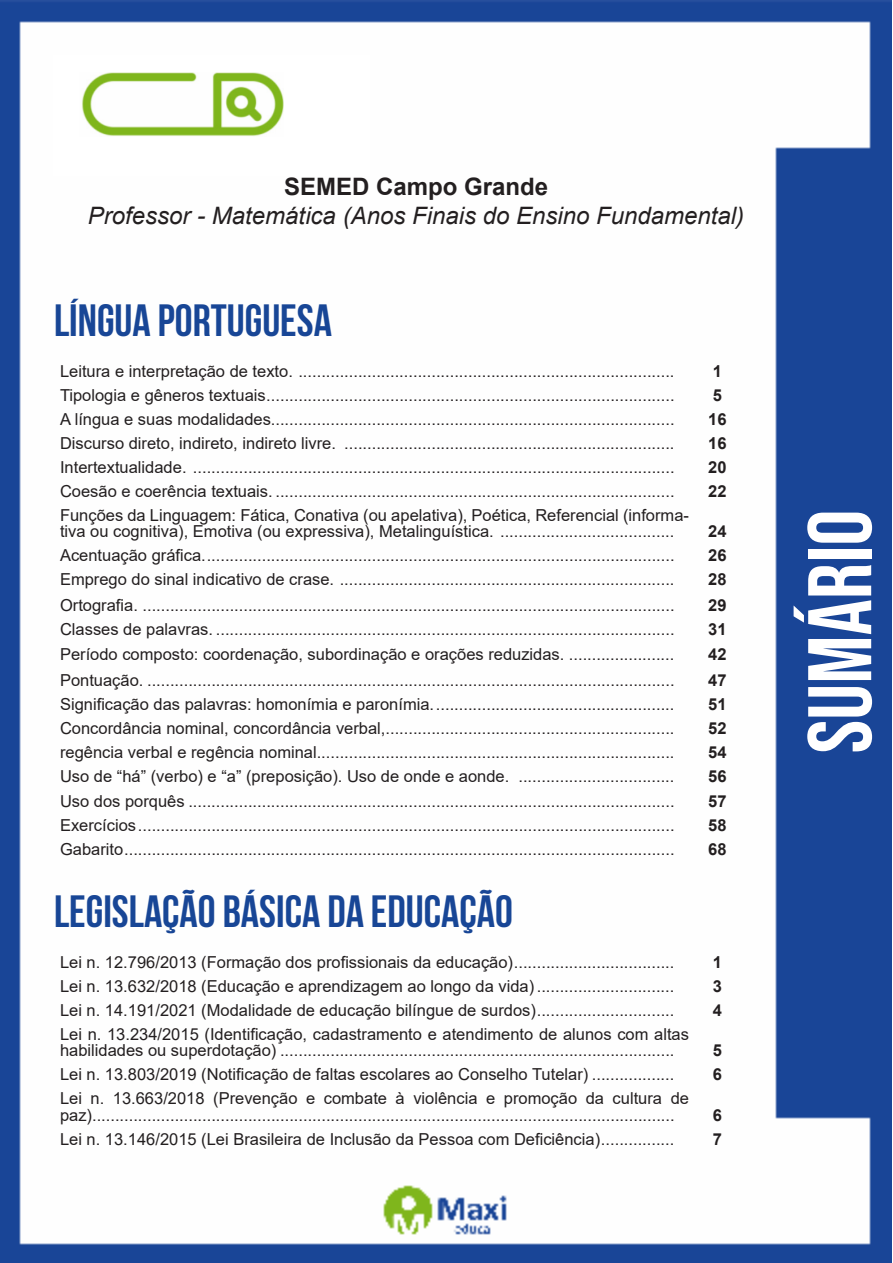
<style>
.page{position:relative;width:893px;height:1263px;background:#fff}
.page>*{position:absolute;margin:0;border:0;box-sizing:border-box;transform-origin:0 0}
.t1{font:90px "Bebas Neue";color:#fff}
.t2{font:700 45px "Bebas Neue";color:#184696}
.t3{font:italic 24px "Arial";color:#231f20}
.t4{font:700 24px "Arial";color:#231f20}
.ALTERNATIVAS{font:16.5px/16.5px "Arial";color:#231f20}
.INDICE{font:700 16.5px "Arial";color:#231f20}
</style>
<div class="page">
<img style="left:0;top:0;width:892px;height:1263px">
<div style="left:53px;top:55px;width:317px;height:121px;background:#fff"></div>
<img style="left:82px;top:72px;width:201px;height:64px">
<p class="t4" style="left:284px;top:170px;width:266px">SEMED Campo Grande</p>
<p class="t3" style="left:88px;top:200px;width:658px">Professor - Matemática (Anos Finais do Ensino Fundamental)</p>
<p class="t2" style="left:54px;top:295px;width:279px">LÍNGUA PORTUGUESA</p>
<p class="ALTERNATIVAS" style="left:60px;top:363px;width:616px">Leitura e interpretação de texto. ..................................................................................</p>
<p class="INDICE" style="left:713px;top:359px;width:11px">1</p>
<p class="ALTERNATIVAS" style="left:60px;top:387px;width:616px">Tipologia e gêneros textuais.........................................................................................</p>
<p class="INDICE" style="left:713px;top:383px;width:11px">5</p>
<p class="ALTERNATIVAS" style="left:60px;top:411px;width:616px">A língua e suas modalidades........................................................................................</p>
<p class="INDICE" style="left:708px;top:407px;width:20px">16</p>
<p class="ALTERNATIVAS" style="left:60px;top:435px;width:616px">Discurso direto, indireto, indireto livre. ........................................................................</p>
<p class="INDICE" style="left:708px;top:431px;width:20px">16</p>
<p class="ALTERNATIVAS" style="left:60px;top:459px;width:616px">Intertextualidade. .........................................................................................................</p>
<p class="INDICE" style="left:708px;top:455px;width:20px">20</p>
<p class="ALTERNATIVAS" style="left:60px;top:483px;width:616px">Coesão e coerência textuais. .......................................................................................</p>
<p class="INDICE" style="left:708px;top:479px;width:20px">22</p>
<p class="ALTERNATIVAS" style="left:60px;top:507px;width:630px">Funções da Linguagem: Fática, Conativa (ou apelativa), Poética, Referencial (informa&shy;tiva ou cognitiva), Emotiva (ou expressiva), Metalinguística. ......................................</p>
<p class="INDICE" style="left:708px;top:520px;width:20px">24</p>
<p class="ALTERNATIVAS" style="left:60px;top:547px;width:616px">Acentuação gráfica.......................................................................................................</p>
<p class="INDICE" style="left:708px;top:544px;width:20px">26</p>
<p class="ALTERNATIVAS" style="left:60px;top:571px;width:616px">Emprego do sinal indicativo de crase. .........................................................................</p>
<p class="INDICE" style="left:708px;top:568px;width:20px">28</p>
<p class="ALTERNATIVAS" style="left:60px;top:597px;width:616px">Ortografia. ....................................................................................................................</p>
<p class="INDICE" style="left:708px;top:594px;width:20px">29</p>
<p class="ALTERNATIVAS" style="left:60px;top:621px;width:616px">Classes de palavras. ....................................................................................................</p>
<p class="INDICE" style="left:708px;top:618px;width:20px">31</p>
<p class="ALTERNATIVAS" style="left:60px;top:646px;width:616px">Período composto: coordenação, subordinação e orações reduzidas. .......................</p>
<p class="INDICE" style="left:708px;top:642px;width:20px">42</p>
<p class="ALTERNATIVAS" style="left:60px;top:672px;width:616px">Pontuação. ...................................................................................................................</p>
<p class="INDICE" style="left:708px;top:669px;width:20px">47</p>
<p class="ALTERNATIVAS" style="left:60px;top:696px;width:616px">Significação das palavras: homonímia e paronímia.....................................................</p>
<p class="INDICE" style="left:708px;top:693px;width:20px">51</p>
<p class="ALTERNATIVAS" style="left:60px;top:720px;width:616px">Concordância nominal, concordância verbal,...............................................................</p>
<p class="INDICE" style="left:708px;top:717px;width:20px">52</p>
<p class="ALTERNATIVAS" style="left:60px;top:744px;width:616px">regência verbal e regência nominal..............................................................................</p>
<p class="INDICE" style="left:708px;top:741px;width:20px">54</p>
<p class="ALTERNATIVAS" style="left:60px;top:768px;width:616px">Uso de “há” (verbo) e “a” (preposição). Uso de onde e aonde. ..................................</p>
<p class="INDICE" style="left:708px;top:765px;width:20px">56</p>
<p class="ALTERNATIVAS" style="left:60px;top:792px;width:616px">Uso dos porquês ..........................................................................................................</p>
<p class="INDICE" style="left:708px;top:789px;width:20px">57</p>
<p class="ALTERNATIVAS" style="left:60px;top:816px;width:616px">Exercícios.....................................................................................................................</p>
<p class="INDICE" style="left:708px;top:813px;width:20px">58</p>
<p class="ALTERNATIVAS" style="left:60px;top:841px;width:616px">Gabarito........................................................................................................................</p>
<p class="INDICE" style="left:708px;top:838px;width:20px">68</p>
<p class="t2" style="left:54px;top:886px;width:460px">LEGISLAÇÃO BÁSICA DA EDUCAÇÃO</p>
<p class="ALTERNATIVAS" style="left:60px;top:953px;width:616px">Lei n. 12.796/2013 (Formação dos profissionais da educação)...................................</p>
<p class="INDICE" style="left:713px;top:950px;width:11px">1</p>
<p class="ALTERNATIVAS" style="left:60px;top:977px;width:616px">Lei n. 13.632/2018 (Educação e aprendizagem ao longo da vida) ..............................</p>
<p class="INDICE" style="left:713px;top:974px;width:11px">3</p>
<p class="ALTERNATIVAS" style="left:60px;top:1001px;width:616px">Lei n. 14.191/2021 (Modalidade de educação bilíngue de surdos)..............................</p>
<p class="INDICE" style="left:713px;top:998px;width:11px">4</p>
<p class="ALTERNATIVAS" style="left:60px;top:1025px;width:630px">Lei n. 13.234/2015 (Identificação, cadastramento e atendimento de alunos com altas habilidades ou superdotação) ......................................................................................</p>
<p class="INDICE" style="left:713px;top:1039px;width:11px">5</p>
<p class="ALTERNATIVAS" style="left:60px;top:1066px;width:616px">Lei n. 13.803/2019 (Notificação de faltas escolares ao Conselho Tutelar) ..................</p>
<p class="INDICE" style="left:713px;top:1063px;width:11px">6</p>
<p class="ALTERNATIVAS" style="left:60px;top:1090px;width:630px">Lei n. 13.663/2018 (Prevenção e combate à violência e promoção da cultura de paz)...............................................................................................................................</p>
<p class="INDICE" style="left:713px;top:1103px;width:11px">6</p>
<p class="ALTERNATIVAS" style="left:60px;top:1130px;width:616px">Lei n. 13.146/2015 (Lei Brasileira de Inclusão da Pessoa com Deficiência)................</p>
<p class="INDICE" style="left:713px;top:1127px;width:11px">7</p>
<h1 class="t1" style="left:789px;top:753px;width:245px;rotate:-90deg">sumário</h1>
</div>
